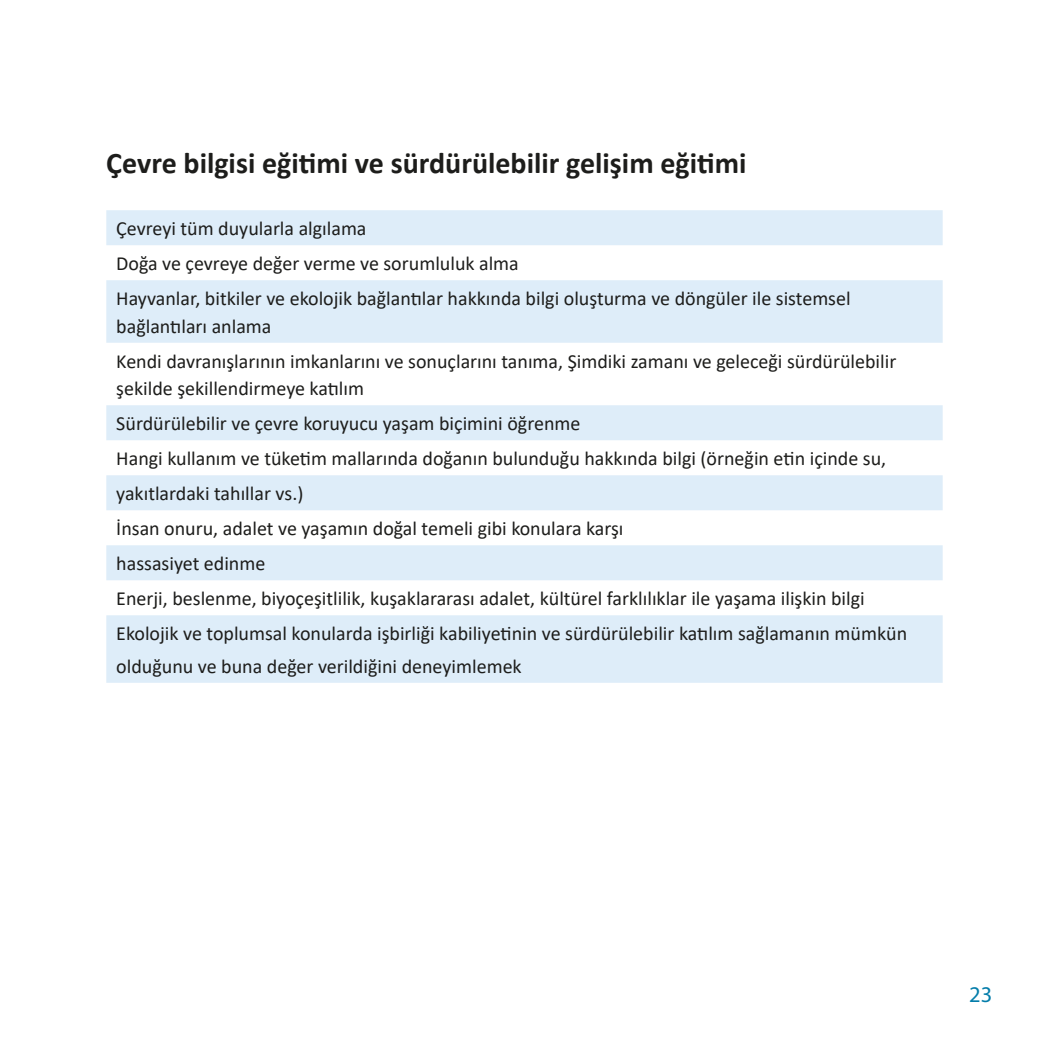
<style>
.page{position:relative;width:1049px;height:1049px;background:#fff}
.page>*{position:absolute;margin:0;border:0;box-sizing:border-box;transform-origin:0 0}
.t1{font:700 30px "Calibri";color:#1d1d1b}
.t2{font:22.5px "Myriad Pro";color:#047daa}
.Fließtext_Aufzählung{font:20px/27.5px "Calibri";color:#1d1d1b}
</style>
<div class="page">
<svg style="left:106px;top:210px;width:837px;height:473px;fill:#deedf9"></svg>
<p class="t1" style="left:106px;top:142px;width:642px">Çevre bilgisi eğitimi ve sürdürülebilir gelişim eğitimi</p>
<p class="Fließtext_Aufzählung" style="left:116px;top:214px;width:252px">Çevreyi tüm duyularla algılama</p>
<p class="Fließtext_Aufzählung" style="left:116px;top:249px;width:404px">Doğa ve çevreye değer verme ve sorumluluk alma</p>
<p class="Fließtext_Aufzählung" style="left:116px;top:284px;width:736px">Hayvanlar, bitkiler ve ekolojik bağlantılar hakkında bilgi oluşturma ve döngüler ile sistemsel bağlantıları anlama</p>
<p class="Fließtext_Aufzählung" style="left:116px;top:347px;width:781px">Kendi davranışlarının imkanlarını ve sonuçlarını tanıma, Şimdiki zamanı ve geleceği sürdürülebilir şekilde şekillendirmeye katılım</p>
<p class="Fließtext_Aufzählung" style="left:116px;top:409px;width:466px">Sürdürülebilir ve çevre koruyucu yaşam biçimini öğrenme</p>
<p class="Fließtext_Aufzählung" style="left:116px;top:444px;width:771px">Hangi kullanım ve tüketim mallarında doğanın bulunduğu hakkında bilgi (örneğin etin içinde su,</p>
<p class="Fließtext_Aufzählung" style="left:116px;top:479px;width:189px">yakıtlardaki tahıllar vs.)</p>
<p class="Fließtext_Aufzählung" style="left:116px;top:514px;width:509px">İnsan onuru, adalet ve yaşamın doğal temeli gibi konulara karşı</p>
<p class="Fließtext_Aufzählung" style="left:116px;top:549px;width:151px">hassasiyet edinme</p>
<p class="Fließtext_Aufzählung" style="left:116px;top:584px;width:750px">Enerji, beslenme, biyoçeşitlilik, kuşaklararası adalet, kültürel farklılıklar ile yaşama ilişkin bilgi</p>
<p class="Fließtext_Aufzählung" style="left:116px;top:617px;width:792px;line-height:32.5px">Ekolojik ve toplumsal konularda işbirliği kabiliyetinin ve sürdürülebilir katılım sağlamanın mümkün olduğunu ve buna değer verildiğini deneyimlemek</p>
<p class="t2" style="left:969px;top:980px;width:25px">23</p>
</div>
